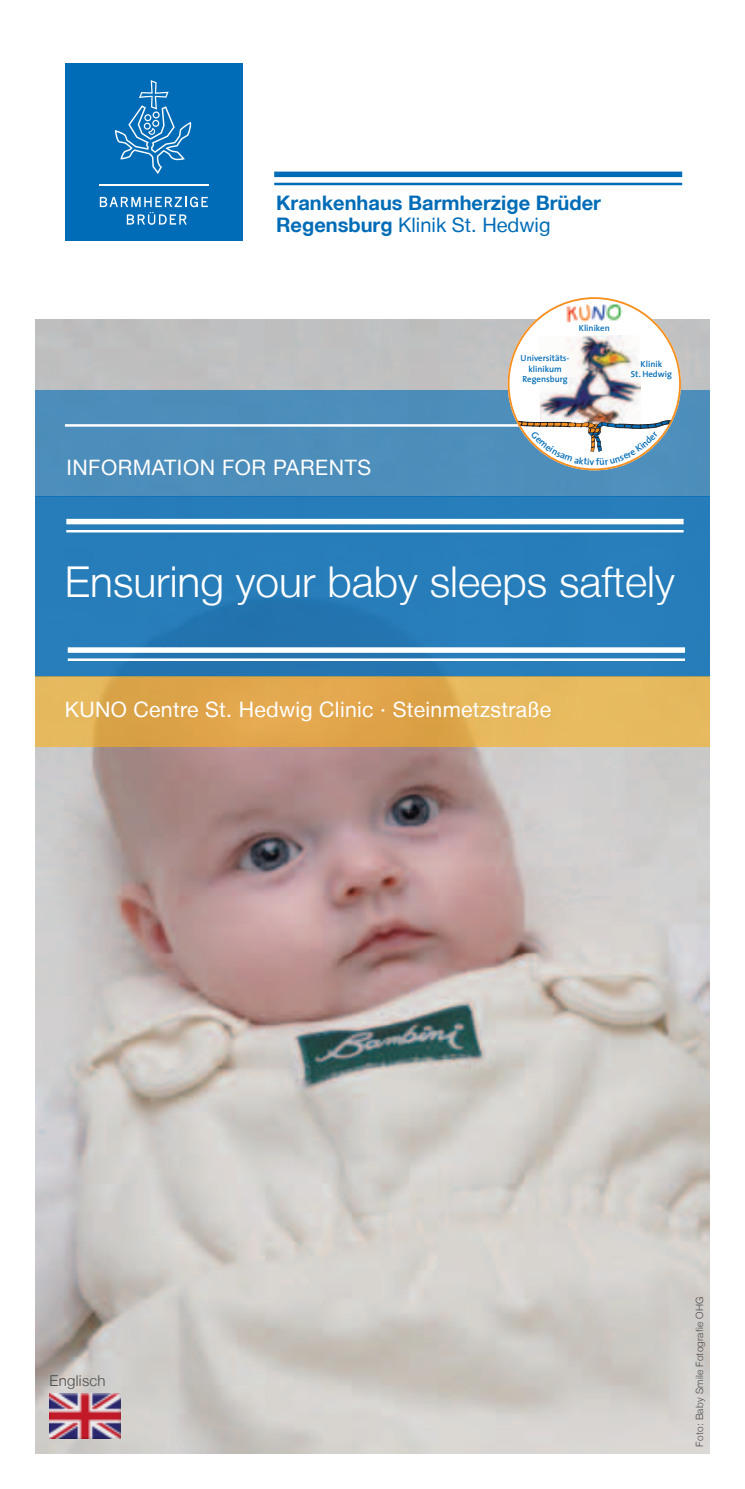
<style>
.page{position:relative;width:745px;height:1489px;background:#fff}
.page>*{position:absolute;margin:0;border:0;box-sizing:border-box;transform-origin:0 0}
.t1{font:300 42.5px "Helvetica Neue LT";color:#fff}
.t2{font:21.25px "Helvetica Neue LT";letter-spacing:.015em;color:#fff}
.t3{font:700 20px/22.5px "Helvetica Neue LT";color:#006cb7}
.t4{font:300 15px "Helvetica Neue LT";letter-spacing:.02em;color:#4b4c4d}
.t5{font:300 10px "Helvetica Neue LT";letter-spacing:.02em;color:#4b4c4d}
.t6{font:600 8.75px/10.5px "The Sans";color:#006cb7;text-align:center}
.s1{font-weight:400}
</style>
<div class="page">
<img style="left:36px;top:319px;width:673px;height:1134px">
<div style="left:35px;top:390px;width:674px;height:106px;background:#4d8ebb"></div>
<div style="left:35px;top:496px;width:674px;height:180px;background:#277db9"></div>
<div style="left:274px;top:171px;width:407px;height:6px;background:#006cb7"></div>
<hr style="left:274px;top:183px;width:407px;height:2px;background:#006cb7">
<div style="left:65px;top:64px;width:177px;height:177px;background:#006cb7"></div>
<svg style="left:100px;top:197px;width:108px;height:28px"></svg>
<svg style="left:115px;top:80px;width:76px;height:94px"></svg>
<hr style="left:99px;top:184px;width:109px;height:1px;background:#fff">
<svg style="left:35px;top:676px;width:674px;height:70px;background:#e1ad53"></svg>
<hr style="left:65px;top:424px;width:574px;height:2px;background:#fff">
<div style="left:68px;top:647px;width:616px;height:5px;background:#fff"></div>
<hr style="left:68px;top:658px;width:616px;height:3px;background:#fff">
<div style="left:66px;top:519px;width:617px;height:5px;background:#fff"></div>
<hr style="left:66px;top:530px;width:617px;height:2px;background:#fff">
<img style="left:50px;top:1393px;width:70px;height:45px">
<img style="left:507px;top:297px;width:173px;height:173px">
<p class="t3" style="left:276px;top:191px;width:326px">Krankenhaus Barmherzige Brüder<br>Regensburg <span class="s1">Klinik St. Hedwig</span></p>
<p class="t2" style="left:66px;top:455px;width:124px">In formation</p>
<p class="t2" style="left:222px;top:455px;width:147px">fo r parents</p>
<p class="t6" style="left:520px;top:352px;width:50px">Universitäts&shy;klinikum<br>Regensburg</p>
<p class="t6" style="left:578px;top:323px;width:32px">Kliniken</p>
<p class="t6" style="left:630px;top:358px;width:43px">Klinik<br>St. Hedwig</p>
<h1 class="t1" style="left:65px;top:555px;width:611px">Ensuring your baby sleeps saftely</h1>
<p class="t2" style="left:65px;top:697px;width:487px">KUNO Centre St. Hedwig Clinic · Steinmetzstraße</p>
<p class="t4" style="left:50px;top:1371px;width:57px">Englisch</p>
<p class="t5" style="left:693px;top:1446px;width:151px;rotate:-90deg">Foto: Baby Smile Fotografie OHG</p>
</div>
